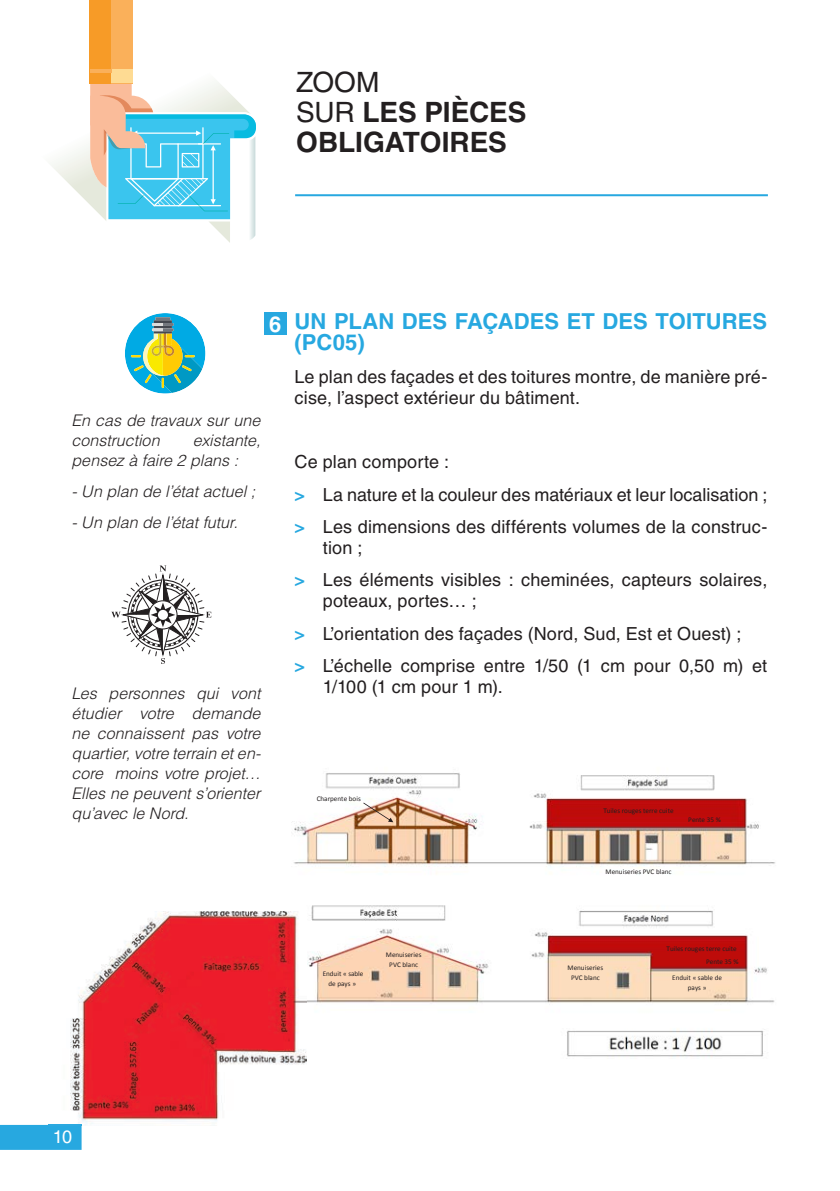
<style>
.page{position:relative;width:840px;height:1191px;background:#fff}
.page>*{position:absolute;margin:0;border:0;box-sizing:border-box;transform-origin:0 0}
.t1{font:700 28px/30px "Helvetica LT Std";letter-spacing:-.005em;color:#231f20}
.t2{font:700 22px/21px "Helvetica LT Std";letter-spacing:.005em;color:#27a8e0}
.t3{font:700 22px "Helvetica LT Std";color:#fff}
.t4{font:18px/32.4px "Helvetica LT Std";letter-spacing:.01em;color:#231f20}
.t5{font:18px "Helvetica LT Std";color:#fff}
.t6{font:italic 300 16px/20px "Helvetica LT Std";color:#231f20}
.t7{font:7.2px/10px "Calibri";color:#231f20;text-align:center}
.s1{font-weight:400}
.s2{font-weight:700;color:#27a8e0}
</style>
<div class="page">
<div style="left:0;top:1125px;width:81px;height:24px;background:#27a8e0"></div>
<svg style="left:51px;top:83px;width:39px;height:122px"></svg>
<svg style="left:90px;top:82px;width:166px;height:161px"></svg>
<div style="left:89px;top:0;width:44px;height:83px;background:#fab05a"></div>
<div style="left:89px;top:70px;width:44px;height:13px;background:#fedb93"></div>
<div style="left:89px;top:0;width:22px;height:83px;background:#f79b27"></div>
<hr style="left:89px;top:70px;width:22px;height:3px;background:#fab05a">
<div style="left:264px;top:312px;width:22px;height:23px;background:#27a8e0"></div>
<img style="left:292px;top:773px;width:483px;height:290px">
<svg style="left:363px;top:802px;width:30px;height:20px"></svg>
<img style="left:48px;top:911px;width:220px;height:214px">
<img style="left:48px;top:1125px;width:33px;height:1px">
<img style="left:268px;top:911px;width:38px;height:154px">
<svg style="left:111px;top:565px;width:100px;height:99px"></svg>
<svg style="left:125px;top:313px;width:80px;height:80px"></svg>
<hr style="left:295px;top:194px;width:472px;height:2px;background:#27a8e0">
<h1 class="t1" style="left:296px;top:67px;width:231px"><span class="s1">ZOOM<br>SUR</span> LES PIÈCES<br>OBLIGATOIRES</h1>
<p class="t3" style="left:269px;top:310px;width:14px">6</p>
<p class="t6" style="left:71px;top:410px;width:190px">En cas de travaux sur une construction</p>
<p class="t6" style="left:71px;top:430px;width:190px;text-indent:121px">existante, pensez à faire 2 plans :</p>
<p class="t6" style="left:71px;top:481px;width:185px">- Un plan de l’état actuel ;</p>
<p class="t6" style="left:71px;top:512px;width:168px">- Un plan de l’état futur.</p>
<p class="t6" style="left:71px;top:683px;width:191px;text-align:justify">Les personnes qui vont étudier votre demande ne connaissent pas votre quartier, votre terrain et en&shy;core moins votre projet… Elles ne peuvent s’orienter qu’avec le Nord.</p>
<p class="t2" style="left:294px;top:310px;width:474px">UN PLAN DES FAÇADES ET DES TOITURES (PC05)</p>
<p class="t4" style="left:294px;top:366px;width:474px;line-height:21px">Le plan des façades et des toitures montre, de manière pré&shy;cise, l’aspect extérieur du bâtiment.</p>
<p class="t4" style="left:294px;top:445px;width:474px">Ce plan comporte :<br><span class="s2">&gt;</span> La nature et la couleur des matériaux et leur localisation ; <span class="s2">&gt;</span> Les dimensions des différents volumes de la construc-</p>
<p class="t4" style="left:294px;top:531px;width:474px;text-indent:28px">tion ;<br><span class="s2">&gt;</span> Les éléments visibles : cheminées, capteurs solaires,</p>
<p class="t4" style="left:294px;top:585px;width:474px;text-indent:28px">poteaux, portes… ;<br><span class="s2">&gt;</span> L’orientation des façades (Nord, Sud, Est et Ouest) ;<br><span class="s2">&gt;</span> L’échelle comprise entre 1/50 (1 cm pour 0,50 m) et</p>
<p class="t4" style="left:323px;top:670px;width:181px">1/100 (1 cm pour 1 m).</p>
<p class="t7" style="left:316px;top:794px;width:46px">Charpente bois</p>
<p class="t7" style="left:603px;top:805px;width:72px">Tuiles rouges terre cuite</p>
<p class="t7" style="left:688px;top:815px;width:34px">Pente 35 %</p>
<p class="t7" style="left:605px;top:866px;width:67px">Menuiseries PVC blanc</p>
<p class="t7" style="left:322px;top:968px;width:42px">Enduit « sable de pays »</p>
<p class="t7" style="left:385px;top:949px;width:37px">Menuiseries<br>PVC blanc</p>
<p class="t7" style="left:567px;top:963px;width:37px">Menuiseries<br>PVC blanc</p>
<p class="t7" style="left:666px;top:944px;width:72px">Tuiles rouges terre cuite</p>
<p class="t7" style="left:705px;top:956px;width:34px">Pente 35 %</p>
<p class="t7" style="left:672px;top:972px;width:51px">Enduit « sable de pays »</p>
<p class="t5" style="left:53px;top:1126px;width:21px">10</p>
</div>
